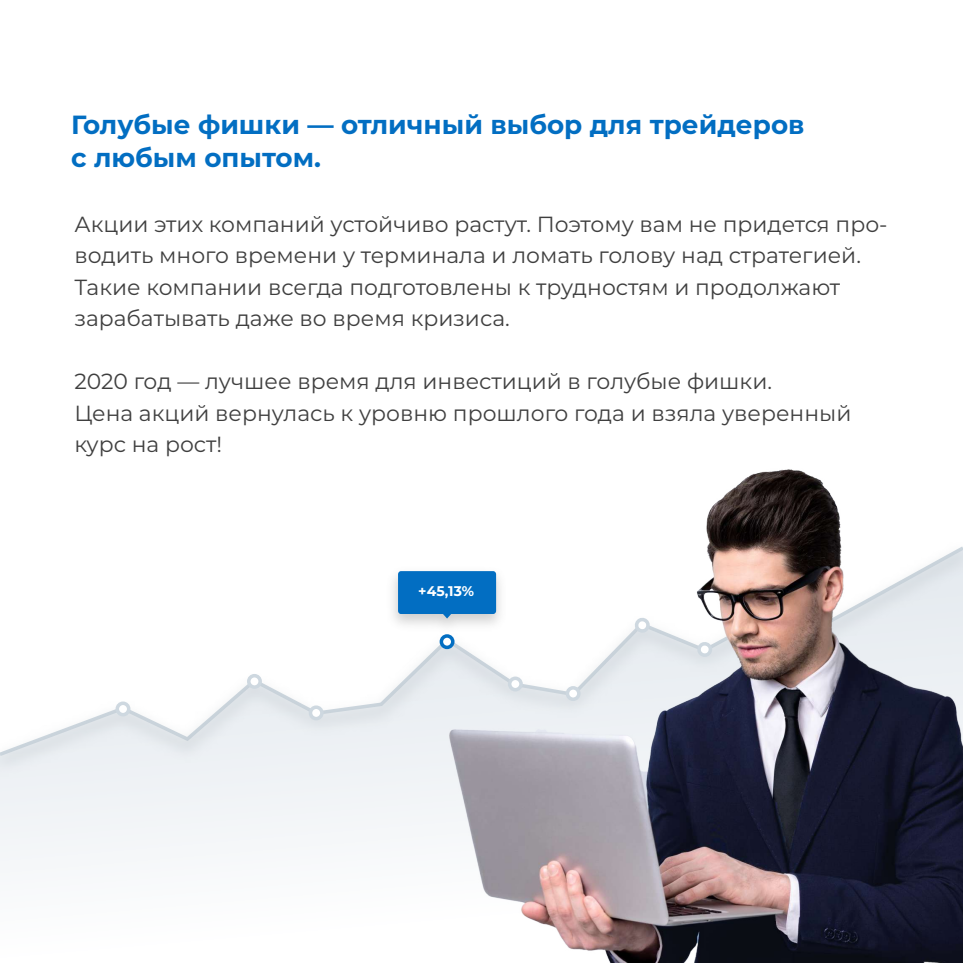
<style>
.page{position:relative;width:963px;height:963px;background:#fff}
.page>*{position:absolute;margin:0;border:0;box-sizing:border-box;transform-origin:0 0}
.t1{font:700 26.25px/32.4px "Montserrat";color:#026ec2}
.t2{font:21.88px/31.5px "Montserrat";color:#3f3f3f}
.t3{font:700 14px "Montserrat";color:#fff}
</style>
<div class="page">
<div style="left:0;top:794px;width:396px;height:67px;background:#f3f5f8"></div>
<img style="left:0;top:674px;width:396px;height:120px">
<img style="left:396px;top:469px;width:566px;height:493px">
<div style="left:117px;top:703px;width:12px;height:11px;background:#fff;border-radius:50%"></div>
<div style="left:115px;top:701px;width:15px;height:15px;border:4px solid #ced8e0;border-radius:50%"></div>
<div style="left:249px;top:675px;width:11px;height:12px;background:#fff;border-radius:50%"></div>
<div style="left:247px;top:674px;width:15px;height:14px;border:4px solid #ced8e0;border-radius:50%"></div>
<div style="left:310px;top:707px;width:12px;height:11px;background:#fff;border-radius:50%"></div>
<div style="left:309px;top:705px;width:14px;height:15px;border:4px solid #ced8e0;border-radius:50%"></div>
<div style="left:509px;top:678px;width:12px;height:11px;background:#fff;border-radius:50%"></div>
<div style="left:508px;top:676px;width:15px;height:15px;border:4px solid #ced8e0;border-radius:50%"></div>
<div style="left:567px;top:687px;width:12px;height:12px;background:#fff;border-radius:50%"></div>
<div style="left:565px;top:686px;width:15px;height:15px;border:4px solid #ced8e0;border-radius:50%"></div>
<svg style="left:631px;top:614px;width:21px;height:22px"></svg>
<svg style="left:693px;top:638px;width:21px;height:22px"></svg>
<img style="left:393px;top:545px;width:134px;height:112px">
<svg style="left:398px;top:571px;width:98px;height:47px;background:#1477c4"></svg>
<p class="t1" style="left:71px;top:107px;width:735px">Голубые фишки — отличный выбор для трейдеров с любым опытом.</p>
<p class="t2" style="left:74px;top:207px;width:814px">Акции этих компаний устойчиво растут. Поэтому вам не придется про&shy;водить много времени у терминала и ломать голову над стратегией.<br>Такие компании всегда подготовлены к трудностям и продолжают зарабатывать даже во время кризиса.</p>
<p class="t2" style="left:74px;top:365px;width:778px">2020 год — лучшее время для инвестиций в голубые фишки.<br>Цена акций вернулась к уровню прошлого года и взяла уверенный курс на рост!</p>
<p class="t3" style="left:418px;top:581px;width:57px">+45,13%</p>
</div>
